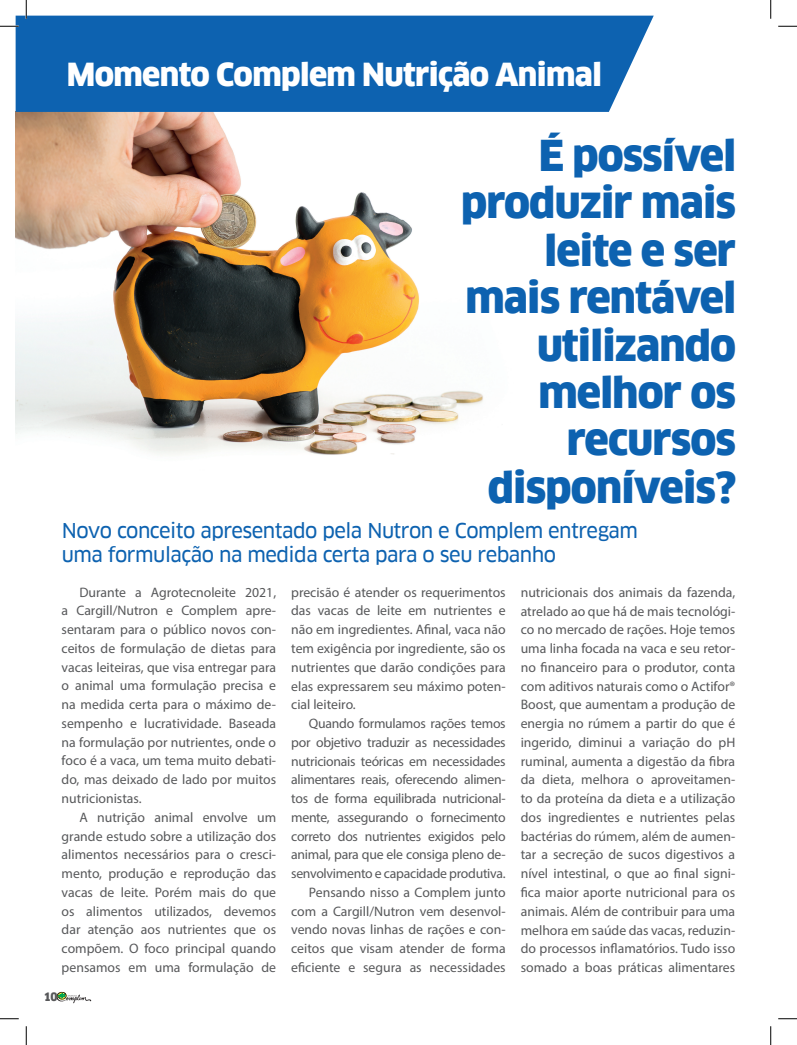
<style>
.page{position:relative;width:797px;height:1045px;background:#fff}
.page>*{position:absolute;margin:0;border:0;box-sizing:border-box;transform-origin:0 0}
.t1{font:900 41.62px/47.4px "Clan Pro";letter-spacing:-.02em;color:#0d62b0;text-align:right}
.t2{font:900 31.12px "Clan Pro";letter-spacing:-.02em;color:#fff}
.t3{font:20px/24px "Clan Pro News";letter-spacing:-.025em;color:#0d62b0}
.t4{font:13.75px/18.8px "Myriad Pro";letter-spacing:-.01em;color:#57585a;text-align:justify}
.t5{font:900 11.38px "Clan Pro";color:#57585a}
</style>
<div class="page">
<svg style="left:56px;top:991px;width:35px;height:12px"></svg>
<img style="left:16px;top:112px;width:467px;height:343px">
<div style="left:16px;top:16px;width:637px;height:96px;background:#0d62b0"></div>
<svg style="left:0;top:25px;width:19px;height:2px"></svg>
<svg style="left:778px;top:25px;width:19px;height:2px"></svg>
<svg style="left:0;top:1018px;width:19px;height:1px"></svg>
<svg style="left:778px;top:1018px;width:19px;height:1px"></svg>
<svg style="left:25px;top:0;width:2px;height:19px"></svg>
<svg style="left:25px;top:1026px;width:2px;height:19px"></svg>
<svg style="left:770px;top:0;width:1px;height:19px"></svg>
<svg style="left:770px;top:1026px;width:1px;height:19px"></svg>
<h2 class="t2" style="left:67px;top:56px;width:536px">Momento Complem Nutrição Animal</h2>
<h1 class="t1" style="left:461px;top:132px;width:276px">É possível produzir mais leite e ser mais rentável utilizando melhor os recursos disponíveis?</h1>
<h3 class="t3" style="left:62px;top:519px;width:578px">Novo conceito apresentado pela Nutron e Complem entregam uma formulação na medida certa para o seu rebanho</h3>
<p class="t4" style="left:62px;top:582px;width:216px;text-indent:18px">Durante a Agrotecnoleite 2021, a Cargill/Nutron e Complem apre&shy;sentaram para o público novos con&shy;ceitos de formulação de dietas para vacas leiteiras, que visa entregar para o animal uma formulação precisa e na medida certa para o máximo de&shy;sempenho e lucratividade. Baseada na formulação por nutrientes, onde o foco é a vaca, um tema muito debati&shy;do, mas deixado de lado por muitos nutricionistas.</p>
<p class="t4" style="left:62px;top:807px;width:216px;text-indent:18px">A nutrição animal envolve um grande estudo sobre a utilização dos alimentos necessários para o cresci&shy;mento, produção e reprodução das vacas de leite. Porém mais do que os alimentos utilizados, devemos dar atenção aos nutrientes que os compõem. O foco principal quando pensamos em uma formulação de</p>
<p class="t5" style="left:44px;top:990px;width:15px">10</p>
<p class="t4" style="left:291px;top:582px;width:216px">precisão é atender os requerimentos das vacas de leite em nutrientes e não em ingredientes. Afinal, vaca não tem exigência por ingrediente, são os nutrientes que darão condições para elas expressarem seu máximo poten&shy;cial leiteiro.</p>
<p class="t4" style="left:291px;top:714px;width:216px;text-align:right">Quando formulamos rações temos por objetivo traduzir as necessidades nutricionais teóricas em necessidades alimentares reais, oferecendo alimen&shy;tos de forma equilibrada nutricional&shy;mente, assegurando o fornecimento correto dos nutrientes exigidos pelo animal, para que ele consiga pleno de&shy;senvolvimento e capacidade produtiva.<br>Pensando nisso a Complem junto com a Cargill/Nutron vem desenvol&shy;vendo novas linhas de rações e con&shy;ceitos que visam atender de forma eficiente e segura as necessidades</p>
<p class="t4" style="left:520px;top:582px;width:216px">nutricionais dos animais da fazenda, atrelado ao que há de mais tecnológi&shy;co no mercado de rações. Hoje temos uma linha focada na vaca e seu retor&shy;no financeiro para o produtor, conta com aditivos naturais como o Actifor® Boost, que aumentam a produção de energia no rúmem a partir do que é ingerido, diminui a variação do pH ruminal, aumenta a digestão da fibra da dieta, melhora o aproveitamen&shy;to da proteína da dieta e a utilização dos ingredientes e nutrientes pelas bactérias do rúmem, além de aumen&shy;tar a secreção de sucos digestivos a nível intestinal, o que ao final signi&shy;fica maior aporte nutricional para os animais. Além de contribuir para uma melhora em saúde das vacas, reduzin&shy;do processos inflamatórios. Tudo isso somado a boas práticas alimentares</p>
</div>
